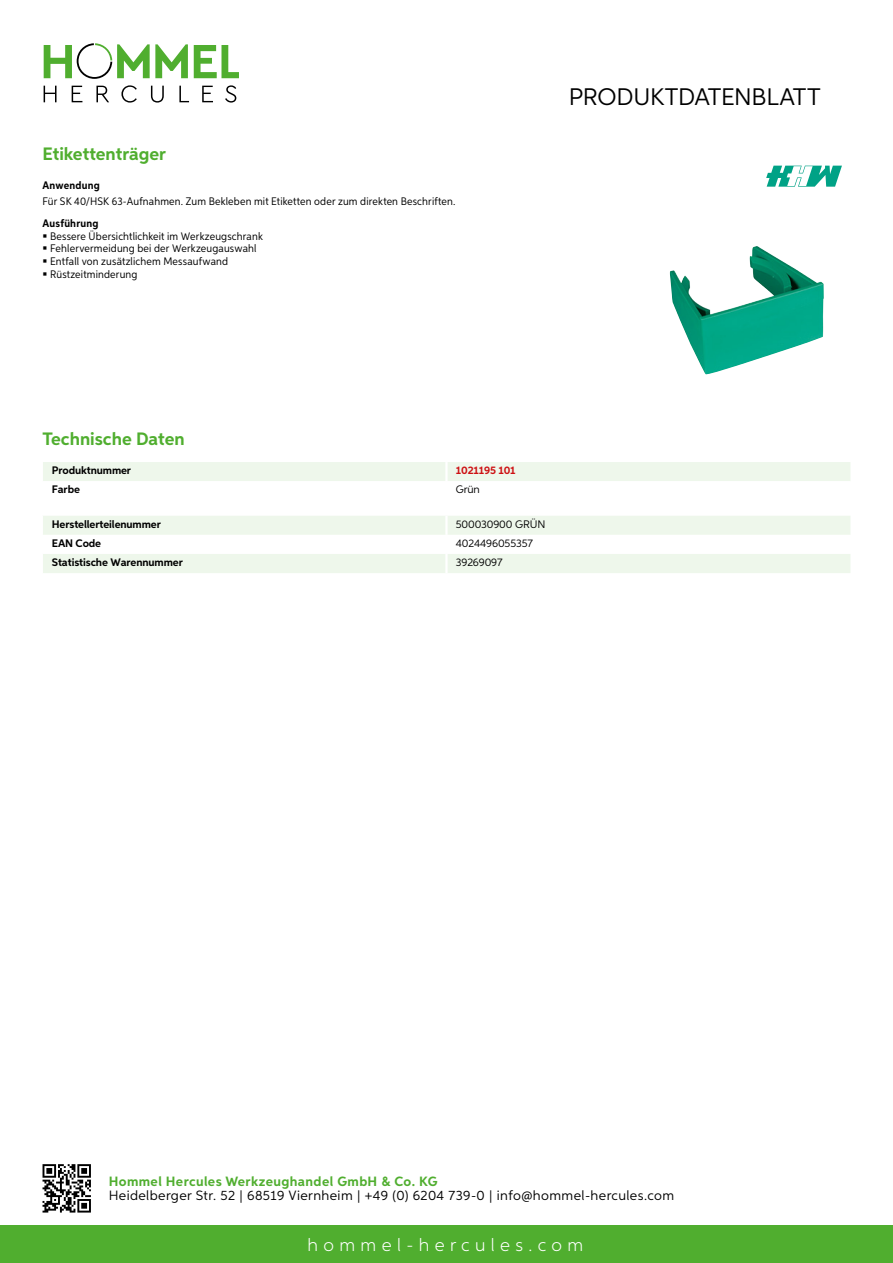
<style>
.page{position:relative;width:893px;height:1263px;background:#fff}
.page>*{position:absolute;margin:0;border:0;box-sizing:border-box;transform-origin:0 0}
.t1{font:24px "Aspira";letter-spacing:-.01em;color:#000}
.t2{font:700 18px "Aspira";color:#50ae2f}
.t3{font:300 18px "Aspira";letter-spacing:.3em;color:#fff}
.t4{font:13.5px "Aspira";letter-spacing:.03em;color:#000}
.t5{font:700 13.5px "Aspira";letter-spacing:.03em;color:#50ae2f}
.t6{font:10.95px/12.8px "Aspira Nar";letter-spacing:.015em;color:#000}
.t7{font:700 10.95px "Aspira";letter-spacing:-.01em;color:#000}
.t8{font:10.95px "Aspira";letter-spacing:-.01em;color:#000}
.t9{font:700 10.95px "Aspira Nar";letter-spacing:.02em;color:#000}
.t10{font:700 10.95px "Aspira";letter-spacing:-.01em;color:#cd1013}
</style>
<div class="page">
<div style="left:0;top:1226px;width:893px;height:37px;background:#50ae2f"></div>
<svg style="left:43px;top:1164px;width:48px;height:48px"></svg>
<svg style="left:194px;top:45px;width:45px;height:33px"></svg>
<svg style="left:44px;top:43px;width:144px;height:36px"></svg>
<svg style="left:44px;top:86px;width:13px;height:16px"></svg>
<svg style="left:72px;top:86px;width:10px;height:16px"></svg>
<svg style="left:96px;top:86px;width:13px;height:16px"></svg>
<svg style="left:121px;top:85px;width:16px;height:18px"></svg>
<svg style="left:151px;top:86px;width:13px;height:17px"></svg>
<svg style="left:179px;top:86px;width:10px;height:16px"></svg>
<svg style="left:202px;top:86px;width:11px;height:16px"></svg>
<svg style="left:225px;top:85px;width:11px;height:18px"></svg>
<div style="left:43px;top:462px;width:807px;height:19px;background:#eef7eb"></div>
<svg style="left:43px;top:516px;width:807px;height:57px"></svg>
<hr style="left:445px;top:554px;width:3px;height:19px;background:#fff">
<img style="left:670px;top:246px;width:154px;height:129px">
<svg style="left:766px;top:166px;width:76px;height:21px"></svg>
<h2 class="t2" style="left:43px;top:142px;width:125px">Etikettenträger</h2>
<p class="t9" style="left:43px;top:179px;width:59px">Anwendung</p>
<p class="t6" style="left:43px;top:194px;width:414px">Für SK 40/HSK 63-Aufnahmen. Zum Bekleben mit Etiketten oder zum direkten Beschriften.</p>
<p class="t9" style="left:43px;top:216px;width:58px">Ausführung</p>
<p class="t6" style="left:50px;top:229px;width:214px">Bessere Übersichtlichkeit im Werkzeugschrank Fehlervermeidung bei der Werkzeugauswahl Entfall von zusätzlichem Messaufwand Rüstzeitminderung</p>
<h1 class="t1" style="left:569px;top:82px;width:253px">Produktdatenblatt</h1>
<h2 class="t2" style="left:43px;top:428px;width:144px">Technische Daten</h2>
<p class="t7" style="left:52px;top:463px;width:81px">Produktnummer</p>
<p class="t10" style="left:456px;top:463px;width:61px">1021195 101</p>
<p class="t7" style="left:52px;top:483px;width:30px">Farbe</p>
<p class="t8" style="left:456px;top:483px;width:26px">Grün</p>
<p class="t7" style="left:52px;top:517px;width:111px">Herstellerteilenummer</p>
<p class="t8" style="left:456px;top:517px;width:89px">500030900 GRÜN</p>
<p class="t7" style="left:52px;top:536px;width:51px">EAN Code</p>
<p class="t8" style="left:456px;top:536px;width:79px">4024496055357</p>
<p class="t7" style="left:52px;top:555px;width:132px">Statistische Warennummer</p>
<p class="t8" style="left:456px;top:555px;width:48px">39269097</p>
<p class="t5" style="left:109px;top:1172px;width:330px">Hommel Hercules Werkzeughandel GmbH &amp; Co. KG</p>
<p class="t4" style="left:109px;top:1187px;width:567px">Heidelberger Str. 52 | 68519 Viernheim | +49 (0) 6204 739-0 | info@hommel-hercules.com</p>
<h2 class="t3" style="left:307px;top:1234px;width:277px">hommel-hercules.com</h2>
</div>
